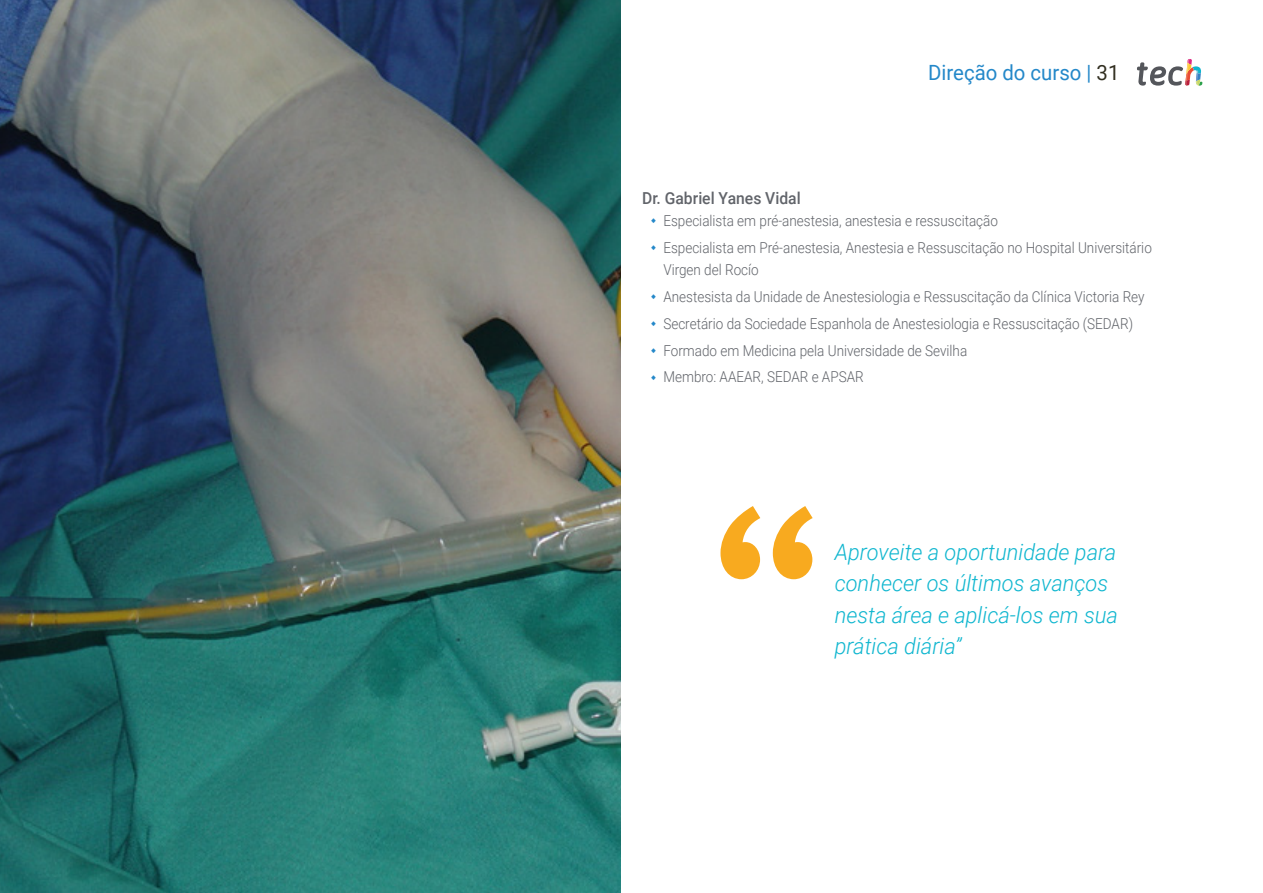
<style>
.page{position:relative;width:1263px;height:893px;background:#fff}
.page>*{position:absolute;margin:0;border:0;box-sizing:border-box;transform-origin:0 0}
.t1{font:italic 300 22.5px/31.5px "Roboto";color:#0fb6cf}
.t2{font:21px "Roboto";color:#2488c9}
.t3{font:500 16.5px "Roboto";color:#61646a;scale:.95 1}
.t4{font:300 15px/26.7px "Roboto";color:#61646a;scale:.9 1}
.s1{color:#312e20}
</style>
<div class="page">
<img style="left:0;top:0;width:621px;height:893px">
<svg style="left:720px;top:506px;width:93px;height:73px"></svg>
<svg style="left:1137px;top:59px;width:65px;height:27px"></svg>
<h2 class="t2" style="left:928px;top:57px;width:193px">Direção do curso | <span class="s1">31</span></h2>
<p class="t3" style="left:642px;top:186px;width:168px">Dr. Gabriel Yanes Vidal</p>
<p class="t4" style="left:663px;top:207px;width:544px">Especialista em pré-anestesia, anestesia e ressuscitação<br>Especialista em Pré-anestesia, Anestesia e Ressuscitação no Hospital Universitário</p>
<p class="t4" style="left:663px;top:256px;width:536px">Virgen del Rocío<br>Anestesista da Unidade de Anestesiologia e Ressuscitação da Clínica Victoria Rey Secretário da Sociedade Espanhola de Anestesiologia e Ressuscitação (SEDAR)<br>Formado em Medicina pela Universidade de Sevilha<br>Membro: AAEAR, SEDAR e APSAR</p>
<h1 class="t1" style="left:835px;top:535px;width:285px">Aproveite a oportunidade para conhecer os últimos avanços nesta área e aplicá-los em sua prática diária”</h1>
</div>
